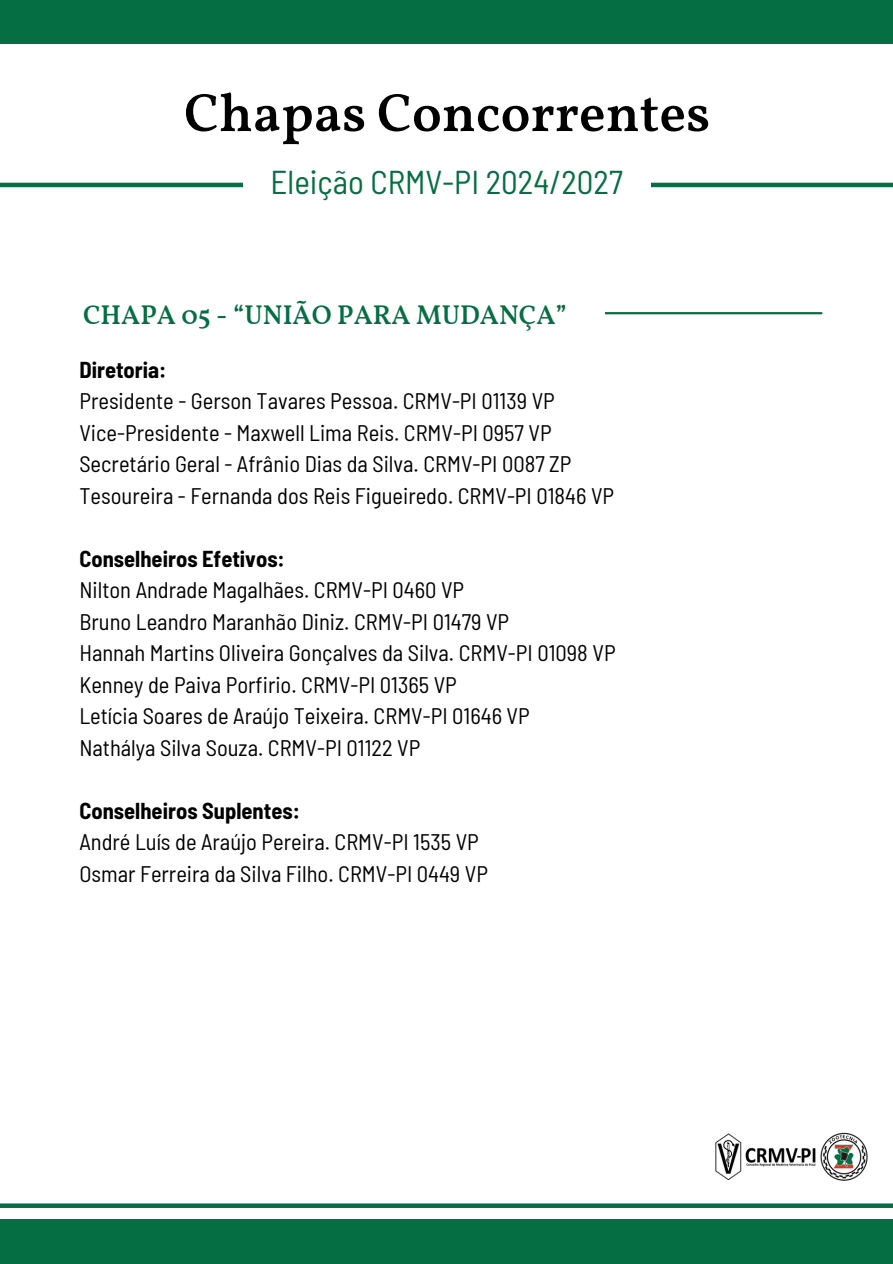
<style>
.page{position:relative;width:893px;height:1264px;background:#fff}
.page>*{position:absolute;margin:0;border:0;box-sizing:border-box;transform-origin:0 0}
.t1{font:600 54px "Vollkorn";color:#000}
.t2{font:semi-condensed 33px "Barlow";color:#066e43}
.t3{font:600 27px "Vollkorn";color:#066e43}
.t4{font:semi-condensed 22.5px "Barlow";color:#000}
.t5{font:700 semi-condensed 22.5px "Barlow";color:#000}
</style>
<div class="page">
<div style="left:0;top:0;width:892px;height:44px;background:#066e43"></div>
<div style="left:0;top:1219px;width:892px;height:44px;background:#066e43"></div>
<hr style="left:0;top:183px;width:892px;height:4px;background:#066e43">
<svg style="left:0;top:1203px;width:892px;height:4px;background:#227e58"></svg>
<hr style="left:376px;top:312px;width:445px;height:2px;background:#066e43">
<div style="left:243px;top:150px;width:407px;height:62px;background:#fff"></div>
<div style="left:71px;top:294px;width:534px;height:46px;background:#fff"></div>
<img style="left:715px;top:1132px;width:153px;height:49px">
<p class="t1" style="left:184px;top:90px;width:527px">Chapas Concorrentes</p>
<h1 class="t2" style="left:270px;top:161px;width:354px">Eleição CRMV-PI 2024/2027</h1>
<h2 class="t3" style="left:83px;top:303px;width:485px">CHAPA 05 - “UNIÃO PARA MUDANÇA”</h2>
<p class="t5" style="left:79px;top:355px;width:88px">Diretoria:</p>
<p class="t4" style="left:79px;top:386px;width:477px">Presidente - Gerson Tavares Pessoa. CRMV-PI 01139 VP</p>
<p class="t4" style="left:79px;top:418px;width:474px">Vice-Presidente - Maxwell Lima Reis. CRMV-PI 0957 VP</p>
<p class="t4" style="left:79px;top:449px;width:493px">Secretário Geral - Afrânio Dias da Silva. CRMV-PI 0087 ZP</p>
<p class="t4" style="left:79px;top:481px;width:536px">Tesoureira - Fernanda dos Reis Figueiredo. CRMV-PI 01846 VP</p>
<p class="t5" style="left:79px;top:544px;width:207px">Conselheiros Efetivos:</p>
<p class="t4" style="left:79px;top:575px;width:386px">Nilton Andrade Magalhães. CRMV-PI 0460 VP</p>
<p class="t4" style="left:79px;top:607px;width:431px">Bruno Leandro Maranhão Diniz. CRMV-PI 01479 VP</p>
<p class="t4" style="left:79px;top:638px;width:537px">Hannah Martins Oliveira Gonçalves da Silva. CRMV-PI 01098 VP</p>
<p class="t4" style="left:79px;top:670px;width:379px">Kenney de Paiva Porfirio. CRMV-PI 01365 VP</p>
<p class="t4" style="left:79px;top:701px;width:452px">Letícia Soares de Araújo Teixeira. CRMV-PI 01646 VP</p>
<p class="t4" style="left:79px;top:733px;width:342px">Nathálya Silva Souza. CRMV-PI 01122 VP</p>
<p class="t5" style="left:79px;top:796px;width:222px">Conselheiros Suplentes:</p>
<p class="t4" style="left:79px;top:827px;width:401px">André Luís de Araújo Pereira. CRMV-PI 1535 VP</p>
<p class="t4" style="left:79px;top:859px;width:410px">Osmar Ferreira da Silva Filho. CRMV-PI 0449 VP</p>
</div>
